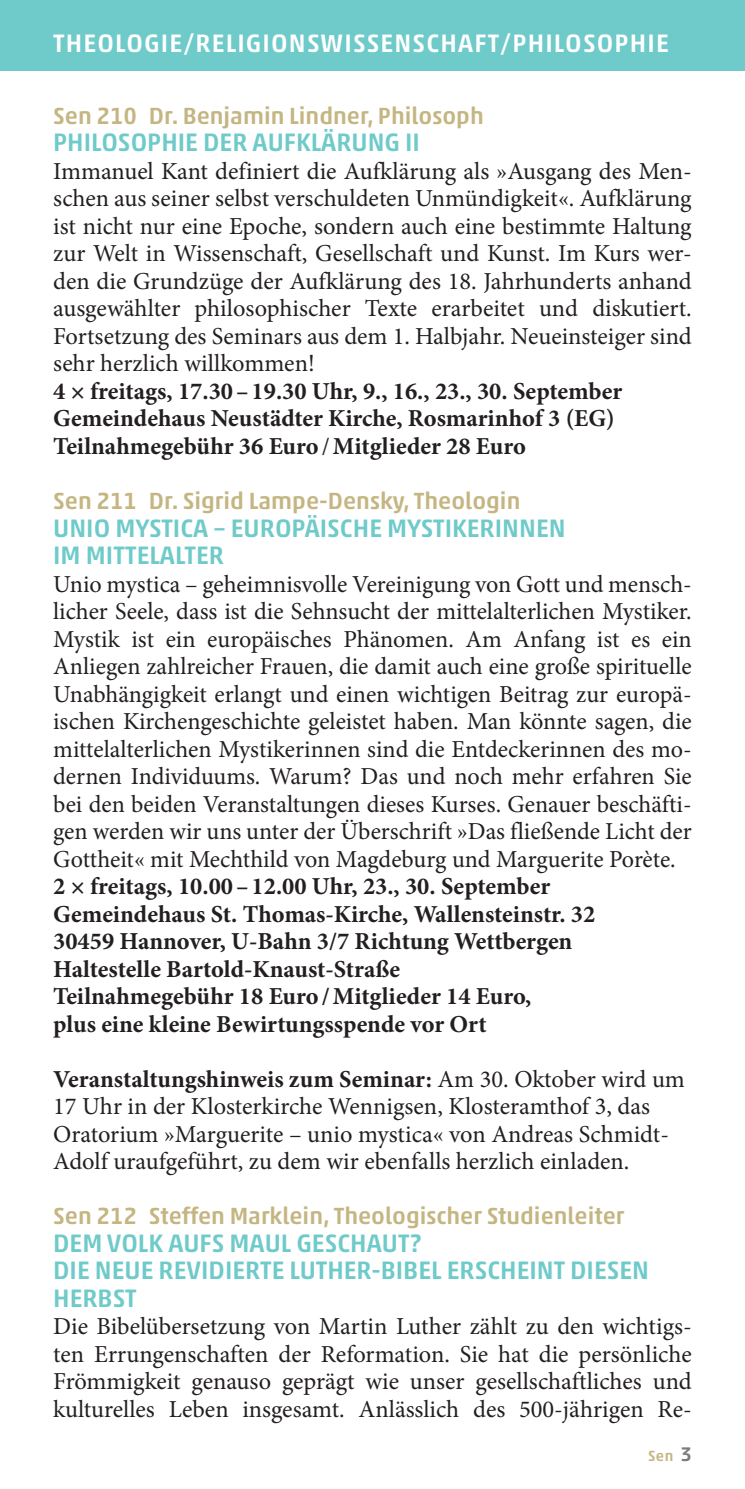
<style>
.page{position:relative;width:745px;height:1489px;background:#fff}
.page>*{position:absolute;margin:0;border:0;box-sizing:border-box;transform-origin:0 0}
.t1{font:500 25.5px/27.5px "Akko Pro";color:#6fcaca}
.t2{font:500 25.5px "Akko Pro";letter-spacing:.045em;color:#fff}
.t3{font:24.5px/27.5px "Minion Pro";color:#231f20;text-align:justify}
.t4{font:700 24.5px/27.5px "Minion Pro";color:#231f20}
.t5{font:500 23.75px "Akko Pro";color:#c4b581}
.t6{font:500 15px "Akko Pro";color:#c4b581}
.s1{font-weight:400}
.s2{font-weight:700}
.s3{font-size:20px;color:#7a7c7c}
</style>
<div class="page">
<div style="left:0;top:0;width:744px;height:71px;background:#6fcaca"></div>
<p class="t2" style="left:53px;top:28px;width:616px">TH EOLOGIE/RELIGIONSWISSENSCHAFT/PH ILOSOPH IE</p>
<p class="t5" style="left:53px;top:101px;width:432px">SEN 210 DR. BENJAMIN LINDNER, PHILOSOPH</p>
<p class="t1" style="left:53px;top:128px;width:359px">PH ILOSOPH IE DER AUFKLÄRUNG II</p>
<p class="t3" style="left:53px;top:157px;width:639px">Immanuel Kant definiert die Aufklärung als »Ausgang des Men&shy;schen aus seiner selbst verschuldeten Unmündigkeit«. Aufklärung ist nicht nur eine Epoche, sondern auch eine bestimmte Haltung zur Welt in Wissenschaft, Gesellschaft und Kunst. Im Kurs wer&shy;den die Grundzüge der Aufklärung des 18. Jahrhunderts anhand ausgewählter philosophischer Texte erarbeitet und diskutiert.<br>Fortsetzung des Seminars aus dem 1. Halbjahr. Neueinsteiger sind sehr herzlich willkommen!</p>
<p class="t4" style="left:53px;top:377px;width:570px">4 × freitags, 17.30–19.30 Uhr, 9., 16., 23., 30. September<br>Gemeindehaus Neustädter Kirche, Rosmarinhof 3 (EG)<br>Teilnahmegebühr 36 Euro<span class="s1">/</span>Mitglieder 28 Euro</p>
<p class="t5" style="left:53px;top:486px;width:468px">SEN 211 DR. SIGRID LAMPE-DENSKY, THEOLOGIN</p>
<p class="t1" style="left:53px;top:513px;width:513px">UNIO MYSTICA – EUROPÄISCH E MYSTIKERINNEN<br>IM M ITTELALTER</p>
<p class="t3" style="left:53px;top:570px;width:639px">Unio mystica – geheimnisvolle Vereinigung von Gott und mensch&shy;licher Seele, dass ist die Sehnsucht der mittelalterlichen Mystiker.<br>Mystik ist ein europäisches Phänomen. Am Anfang ist es ein Anliegen zahlreicher Frauen, die damit auch eine große spirituelle Unabhängigkeit erlangt und einen wichtigen Beitrag zur europä&shy;ischen Kirchengeschichte geleistet haben. Man könnte sagen, die mittelalterlichen Mystikerinnen sind die Entdeckerinnen des mo&shy;dernen Individuums. Warum? Das und noch mehr erfahren Sie bei den beiden Veranstaltungen dieses Kurses. Genauer beschäfti&shy;gen werden wir uns unter der Überschrift »Das fließende Licht der Gottheit« mit Mechthild von Magdeburg und Marguerite Porète.</p>
<p class="t4" style="left:53px;top:872px;width:543px">2 × freitags, 10.00–12.00 Uhr, 23., 30. September Gemeindehaus St. Thomas-Kirche, Wallensteinstr. 32<br>30459 Hannover, U-Bahn 3/7 Richtung Wettbergen Haltestelle Bartold-Knaust-Straße<br>Teilnahmegebühr 18 Euro/Mitglieder 14 Euro,<br>plus eine kleine Bewirtungsspende vor Ort</p>
<p class="t3" style="left:53px;top:1065px;width:632px;text-align:left"><span class="s2">Veranstaltungshinweis zum Seminar:</span> Am 30. Oktober wird um 17 Uhr in der Klosterkirche Wennigsen, Klosteramthof 3, das Oratorium »Marguerite – unio mystica« von Andreas Schmidt-Adolf uraufgeführt, zu dem wir ebenfalls herzlich einladen.</p>
<p class="t5" style="left:53px;top:1201px;width:572px">SEN 212 STEFFEN MARKLEIN, THEOLOGISCHER STUDIENLEITER</p>
<p class="t1" style="left:53px;top:1228px;width:597px">DEM VOLK AUFS MAUL GESCHAUT?<br>DIE NEUE REVIDIERTE LUTH ER-BIBEL ERSCH EINT DIESEN<br>HERBST</p>
<p class="t3" style="left:53px;top:1312px;width:639px">Die Bibelübersetzung von Martin Luther zählt zu den wichtigs&shy;ten Errungenschaften der Reformation. Sie hat die persönliche Frömmigkeit genauso geprägt wie unser gesellschaftliches und kulturelles Leben insgesamt. Anlässlich des 500-jährigen Re-</p>
<p class="t6" style="left:647px;top:1446px;width:45px">SEN <span class="s3">3</span></p>
</div>
